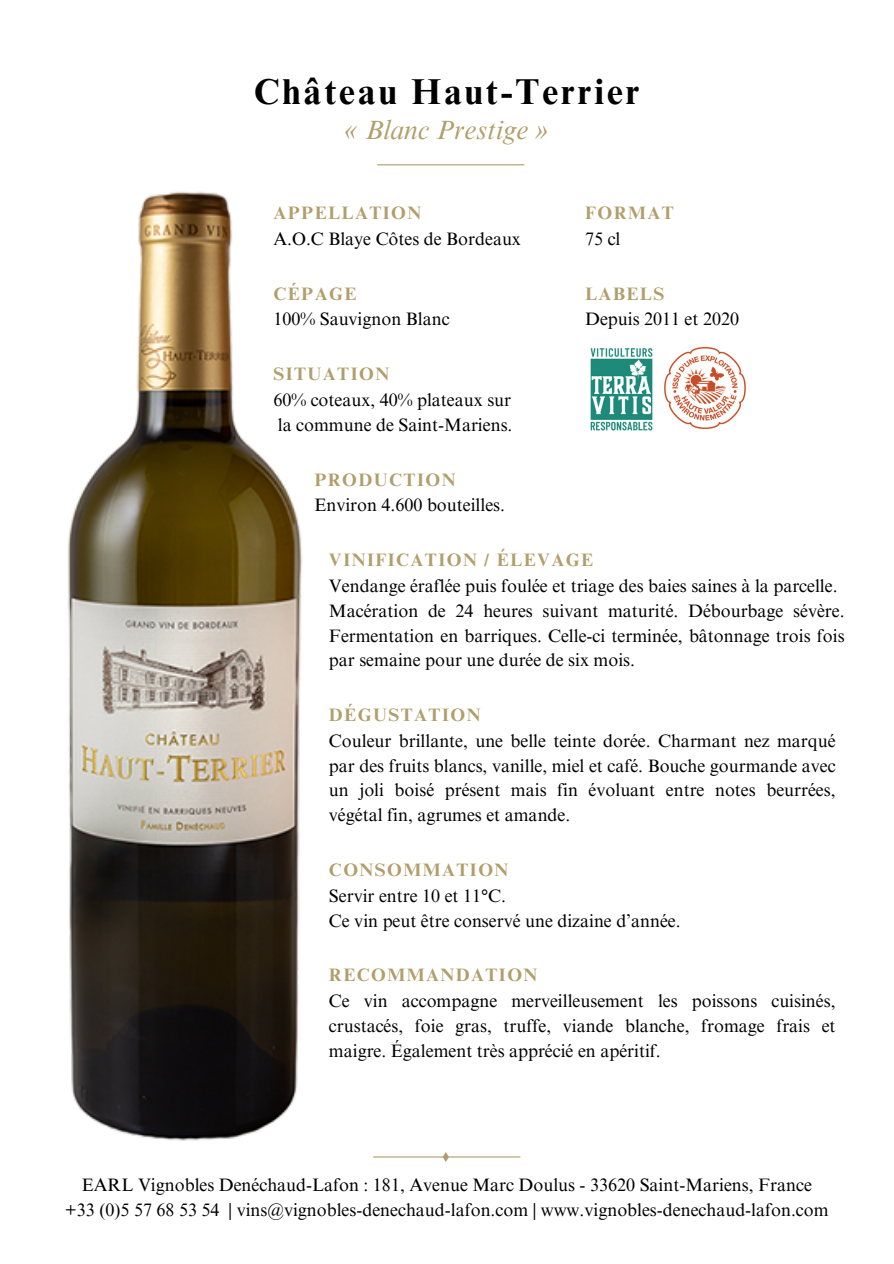
<style>
.page{position:relative;width:894px;height:1264px;background:#fff}
.page>*{position:absolute;margin:0;border:0;box-sizing:border-box;transform-origin:0 0}
.t1{font:700 36px "Times NRMT Pro";letter-spacing:.08em;color:#000}
.t2{font:italic 27px "Times NRMT Pro";color:#b19e6b}
.t3{font:18px/24.8px "Times NRMT Pro";color:#000;text-align:justify}
.t4{font:700 18px "Times NRMT Pro";letter-spacing:.08em;color:#b19e6b}
</style>
<div class="page">
<img style="left:68px;top:191px;width:309px;height:967px">
<hr style="left:377px;top:164px;width:147px;height:1px;background:#b19e6b">
<img style="left:590px;top:348px;width:63px;height:83px">
<img style="left:664px;top:347px;width:82px;height:82px">
<hr style="left:373px;top:1156px;width:147px;height:1px;background:#b19e6b">
<svg style="left:442px;top:1152px;width:7px;height:9px"></svg>
<h2 class="t1" style="left:254px;top:78px;width:387px">Château Haut-Terrier</h2>
<h3 class="t2" style="left:345px;top:120px;width:205px">« Blanc Prestige »</h3>
<h3 class="t4" style="left:273px;top:206px;width:149px">APPELLATION</h3>
<p class="t3" style="left:273px;top:228px;width:249px">A.O.C Blaye Côtes de Bordeaux</p>
<p class="t4" style="left:273px;top:287px;width:84px">CÉPAGE</p>
<p class="t3" style="left:273px;top:309px;width:178px">100% Sauvignon Blanc</p>
<p class="t4" style="left:273px;top:367px;width:117px">SITUATION</p>
<h3 class="t3" style="left:273px;top:390px;width:239px">60% coteaux, 40% plateaux sur</h3>
<h3 class="t3" style="left:278px;top:414px;width:236px">la commune de Saint-Mariens.</h3>
<p class="t4" style="left:314px;top:473px;width:143px">PRODUCTION</p>
<p class="t3" style="left:314px;top:495px;width:192px">Environ 4.600 bouteilles.</p>
<p class="t4" style="left:585px;top:206px;width:90px">FORMAT</p>
<p class="t3" style="left:585px;top:228px;width:37px">75 cl</p>
<h3 class="t4" style="left:585px;top:287px;width:81px">LABELS</h3>
<p class="t3" style="left:585px;top:309px;width:155px">Depuis 2011 et 2020</p>
<p class="t4" style="left:329px;top:553px;width:266px">VINIFICATION / ÉLEVAGE</p>
<p class="t3" style="left:329px;top:575px;width:510px">Vendange éraflée puis foulée et triage des baies saines à la parcelle.</p>
<h3 class="t3" style="left:329px;top:600px;width:517px">Macération de 24 heures suivant maturité . Débourbage sévère.<br>Fermentation en barriques. Celle-ci terminée, bâtonnage trois fois par semaine pour une durée de six mois.</h3>
<h3 class="t4" style="left:329px;top:708px;width:153px">DÉGUSTATION</h3>
<p class="t3" style="left:329px;top:730px;width:508px">Couleur brillante, une belle teinte dorée. Charmant nez marqué par des fruits blancs, vanille, miel et café. Bouche gourmande avec un joli boisé présent mais fin évoluant entre notes beurrées, végétal fin, agrumes et amande.</p>
<p class="t4" style="left:329px;top:863px;width:181px">CONSOMMATION</p>
<p class="t3" style="left:329px;top:885px;width:179px">Servir entre 10 et 11°C.</p>
<h3 class="t3" style="left:329px;top:910px;width:353px">Ce vin peut être conservé une dizaine d’année.</h3>
<h3 class="t4" style="left:329px;top:968px;width:210px">RECOMMANDATION</h3>
<p class="t3" style="left:329px;top:990px;width:508px">Ce vin accompagne merveilleusement les poissons cuisinés, crustacés, foie gras, truffe, viande blanche, fromage frais et maigre. Également très apprécié en apéritif.</p>
<p class="t3" style="left:82px;top:1174px;width:731px">EARL Vignobles Denéchaud-Lafon : 181, Avenue Marc Doulus - 33620 Saint-Mariens, France</p>
<p class="t3" style="left:65px;top:1199px;width:765px">+33 (0)5 57 68 53 54 | vins@vignobles-denechaud-lafon.com | www.vignobles-denechaud-lafon.com</p>
</div>
